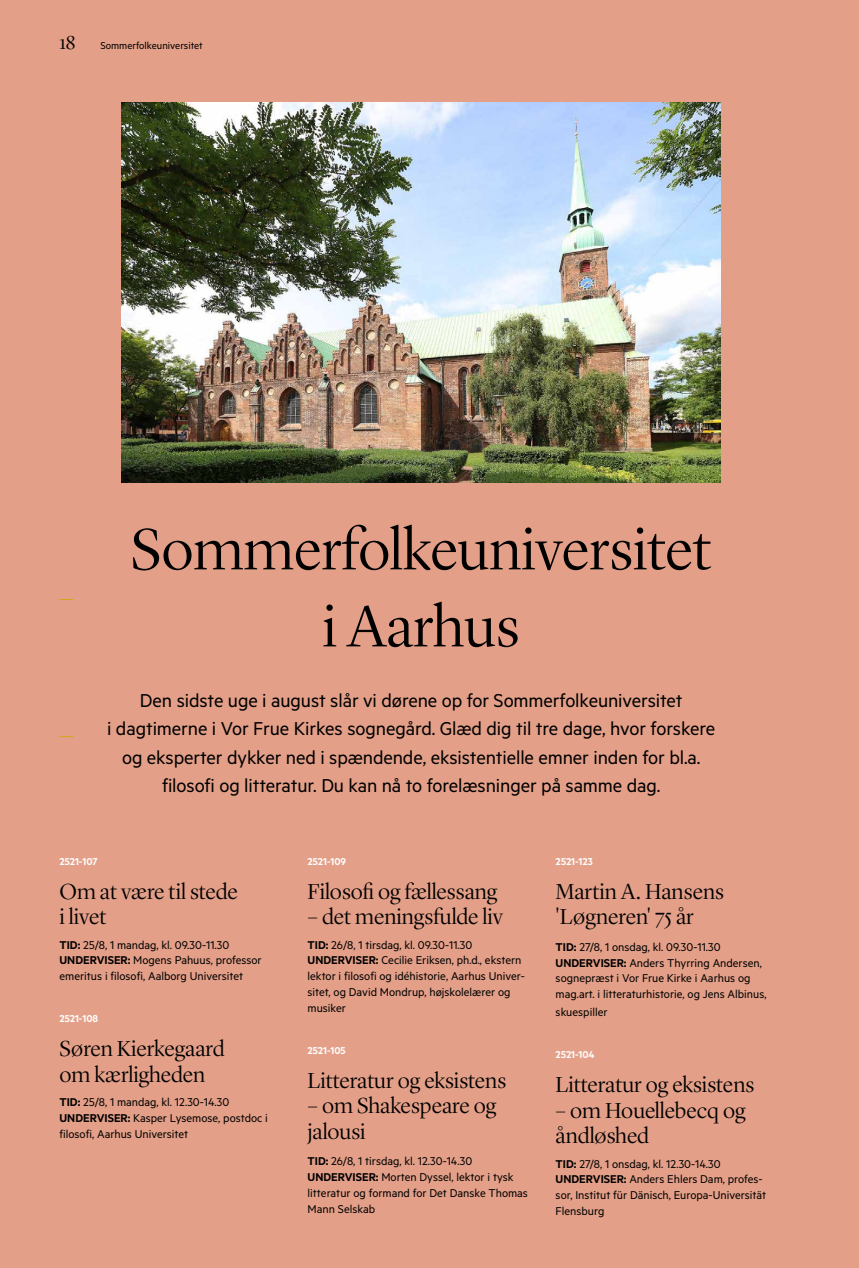
<style>
.page{position:relative;width:859px;height:1268px;background:#fff}
.page>*{position:absolute;margin:0;border:0;box-sizing:border-box;transform-origin:0 0}
.t1{font:300 60px/76.9px "Lyon Display";color:#000;text-align:center}
.t2{font:300 22.5px/25.5px "Lyon Display";color:#000}
.t3{font:21px/28.5px "Metric";letter-spacing:-.005em;color:#000;text-align:center}
.t4{font:300 19.5px "Lyon Display";color:#000}
.t5{font:12.75px/15.8px "Metric";color:#000}
.t6{font:600 11.25px "Metric";color:#fff}
.t7{font:11.25px "Metric";color:#000}
.s1{font-weight:600}
</style>
<div class="page">
<div style="left:0;top:0;width:859px;height:1267px;background:#e39f88"></div>
<svg style="left:60px;top:599px;width:14px;height:1px"></svg>
<svg style="left:60px;top:736px;width:14px;height:1px"></svg>
<img style="left:122px;top:102px;width:598px;height:381px">
<h3 class="t4" style="left:60px;top:28px;width:17px">18</h3>
<p class="t7" style="left:100px;top:39px;width:104px">Sommerfolkeuniversitet</p>
<h1 class="t1" style="left:131px;top:507px;width:582px">Sommerfolkeuniversitet i Aarhus</h1>
<p class="t3" style="left:107px;top:684px;width:610px">Den sidste uge i august slår vi dørene op for Sommerfolkeuniversitet<br>i dagtimerne i Vor Frue Kirkes sognegård. Glæd dig til tre dage, hvor forskere og eksperter dykker ned i spændende, eksistentielle emner inden for bl.a. filosofi og litteratur. Du kan nå to forelæsninger på samme dag.</p>
<p class="t6" style="left:60px;top:854px;width:40px">2521-107</p>
<h2 class="t2" style="left:60px;top:876px;width:180px">Om at være til stede i livet</h2>
<p class="t5" style="left:60px;top:936px;width:204px"><span class="s1">TID:</span> 25/8, 1 mandag, kl. 09.30-11.30<br><span class="s1">UNDERVISER:</span> Mogens Pahuus, professor emeritus i filosofi, Aalborg Universitet</p>
<p class="t6" style="left:60px;top:1011px;width:40px">2521-108</p>
<h2 class="t2" style="left:60px;top:1034px;width:167px">Søren Kierkegaard om kærligheden</h2>
<p class="t5" style="left:60px;top:1093px;width:210px"><span class="s1">TID:</span> 25/8, 1 mandag, kl. 12.30-14.30<br><span class="s1">UNDERVISER:</span> Kasper Lysemose, postdoc i filosofi, Aarhus Universitet</p>
<p class="t6" style="left:308px;top:854px;width:40px">2521-109</p>
<h2 class="t2" style="left:308px;top:876px;width:191px">Filosofi og fællessang</h2>
<h2 class="t2" style="left:308px;top:902px;width:197px">– det meningsfulde liv</h2>
<p class="t5" style="left:308px;top:936px;width:219px"><span class="s1">TID:</span> 26/8, 1 tirsdag, kl. 09.30-11.30<br><span class="s1">UNDERVISER:</span> Cecilie Eriksen, ph.d., ekstern lektor i filosofi og idéhistorie, Aarhus Univer&shy;sitet, og David Mondrup, højskolelærer og musiker</p>
<p class="t6" style="left:308px;top:1043px;width:40px">2521-105</p>
<h2 class="t2" style="left:308px;top:1065px;width:200px">Litteratur og eksistens</h2>
<h2 class="t2" style="left:308px;top:1091px;width:190px">– om Shakespeare og jalousi</h2>
<p class="t5" style="left:308px;top:1152px;width:222px"><span class="s1">TID:</span> 26/8, 1 tirsdag, kl. 12.30-14.30<br><span class="s1">UNDERVISER:</span> Morten Dyssel, lektor i tysk litteratur og formand for Det Danske Thomas Mann Selskab</p>
<p class="t6" style="left:556px;top:854px;width:39px">2521-123</p>
<h2 class="t2" style="left:556px;top:876px;width:170px">Martin A. Hansens 'Løgneren' 75 år</h2>
<p class="t5" style="left:556px;top:938px;width:212px"><span class="s1">TID:</span> 27/8, 1 onsdag, kl. 09.30-11.30<br><span class="s1">UNDERVISER:</span> Anders Thyrring Andersen, sognepræst i Vor Frue Kirke i Aarhus og mag.art. i litteraturhistorie, og Jens Albinus,</p>
<p class="t5" style="left:556px;top:1003px;width:53px">skuespiller</p>
<p class="t6" style="left:556px;top:1047px;width:40px">2521-104</p>
<h2 class="t2" style="left:556px;top:1070px;width:200px">Litteratur og eksistens</h2>
<h2 class="t2" style="left:556px;top:1095px;width:192px">– om Houellebecq og åndløshed</h2>
<p class="t5" style="left:556px;top:1155px;width:212px"><span class="s1">TID:</span> 27/8, 1 onsdag, kl. 12.30-14.30<br><span class="s1">UNDERVISER:</span> Anders Ehlers Dam, profes&shy;sor, Institut für Dänisch, Europa-Universität Flensburg</p>
</div>
